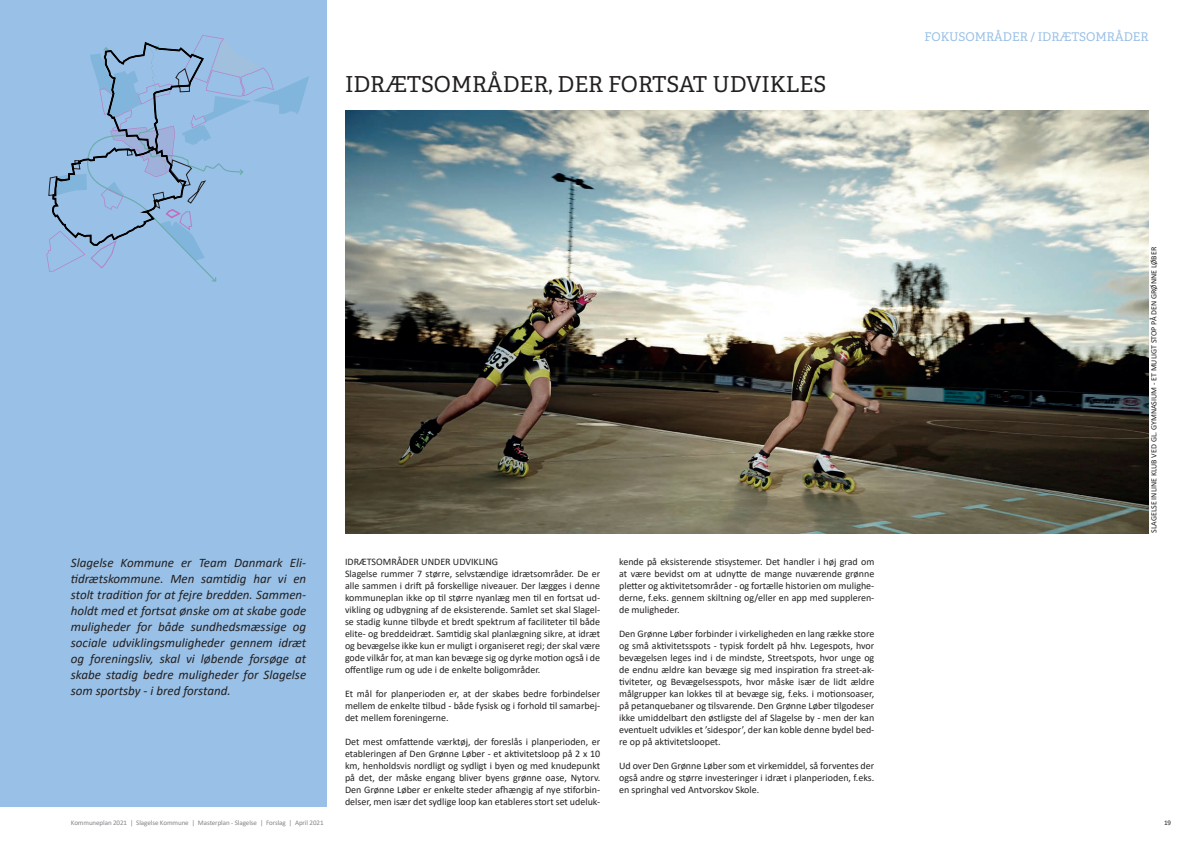
<style>
.page{position:relative;width:1191px;height:842px;background:#fff}
.page>*{position:absolute;margin:0;border:0;box-sizing:border-box;transform-origin:0 0}
.t1{font:22px "Adelle PE";color:#231f20}
.t2{font:italic 13px/16px "Calibri";color:#231f20;text-align:justify}
.t3{font:12px "Adelle PE";color:#99c0e6}
.t4{font:10px/12px "Calibri";color:#231f20;text-align:justify}
.t5{font:8px "Calibri";color:#231f20}
.t6{font:7px "Calibri";letter-spacing:-.01em;color:#828487}
.t7{font:7px "Calibri";color:#231f20}
</style>
<div class="page">
<div style="left:0;top:0;width:326px;height:806px;background:#99c0e6"></div>
<img style="left:345px;top:111px;width:803px;height:422px">
<svg style="left:46px;top:35px;width:263px;height:246px"></svg>
<h1 class="t1" style="left:345px;top:68px;width:483px">IDRÆTSOMRÅDER, DER FORTSAT UDVIKLES</h1>
<p class="t3" style="left:924px;top:28px;width:226px">FOKUSOMRÅDER / IDRÆTSOMRÅDER</p>
<p class="t2" style="left:71px;top:554px;width:237px">Slagelse Kommune er Team Danmark Eli&shy;tidrætskommune. Men samtidig har vi en stolt tradition for at fejre bredden. Sammen&shy;holdt med et fortsat ønske om at skabe gode muligheder for både sundhedsmæssige og sociale udviklingsmuligheder gennem idræt og foreningsliv, skal vi løbende forsøge at skabe stadig bedre muligheder for Slagelse som sportsby - i bred forstand.</p>
<p class="t4" style="left:345px;top:555px;width:257px;text-align:left">IDRÆTSOMRÅDER UNDER UDVIKLING<br>Slagelse rummer 7 større, selvstændige idrætsområder. De er alle sammen i drift på forskellige niveauer. Der lægges i denne kommuneplan ikke op til større nyanlæg men til en fortsat ud&shy;vikling og udbygning af de eksisterende. Samlet set skal Slagel&shy;se stadig kunne tilbyde et bredt spektrum af faciliteter til både elite- og breddeidræt. Samtidig skal planlægning sikre, at idræt og bevægelse ikke kun er muligt i organiseret regi; der skal være gode vilkår for, at man kan bevæge sig og dyrke motion også i de offentlige rum og ude i de enkelte boligområder.</p>
<p class="t4" style="left:345px;top:687px;width:257px">Et mål for planperioden er, at der skabes bedre forbindelser mellem de enkelte tilbud - både fysisk og i forhold til samarbej&shy;det mellem foreningerne.</p>
<p class="t4" style="left:345px;top:735px;width:257px">Det mest omfattende værktøj, der foreslås i planperioden, er etableringen af Den Grønne Løber - et aktivitetsloop på 2 x 10 km, henholdsvis nordligt og sydligt i byen og med knudepunkt på det, der måske engang bliver byens grønne oase, Nytorv.<br>Den Grønne Løber er enkelte steder afhængig af nye stiforbin&shy;delser, men især det sydlige loop kan etableres stort set udeluk-</p>
<p class="t4" style="left:619px;top:555px;width:257px">kende på eksisterende stisystemer. Det handler i høj grad om at være bevidst om at udnytte de mange nuværende grønne pletter og aktivitetsområder - og fortælle historien om mulighe&shy;derne, f.eks. gennem skiltning og/eller en app med suppleren&shy;de muligheder.</p>
<p class="t4" style="left:619px;top:627px;width:257px">Den Grønne Løber forbinder i virkeligheden en lang række store og små aktivitetsspots - typisk fordelt på hhv. Legespots, hvor bevægelsen leges ind i de mindste, Streetspots, hvor unge og de endnu ældre kan bevæge sig med inspiration fra street-ak&shy;tiviteter, og Bevægelsesspots, hvor måske især de lidt ældre målgrupper kan lokkes til at bevæge sig, f.eks. i motionsoaser, på petanquebaner og tilsvarende. Den Grønne Løber tilgodeser ikke umiddelbart den østligste del af Slagelse by - men der kan eventuelt udvikles et ’sidespor’, der kan koble denne bydel bed&shy;re op på aktivitetsloopet.</p>
<p class="t4" style="left:619px;top:759px;width:257px">Ud over Den Grønne Løber som et virkemiddel, så forventes der også andre og større investeringer i idræt i planperioden, f.eks. en springhal ved Antvorskov Skole.</p>
<p class="t5" style="left:1148px;top:533px;width:288px;rotate:-90deg">SLAGELSE INLINE KLUB VED GL. GYMNASIUM - ET MULIGT STOP PÅ DEN GRØNNE LØBER</p>
<p class="t6" style="left:71px;top:817px;width:254px">Kommuneplan 2021 | Slagelse Kommune | Masterplan - Slagelse | Forslag | April 2021</p>
<p class="t7" style="left:1164px;top:817px;width:9px">19</p>
</div>
